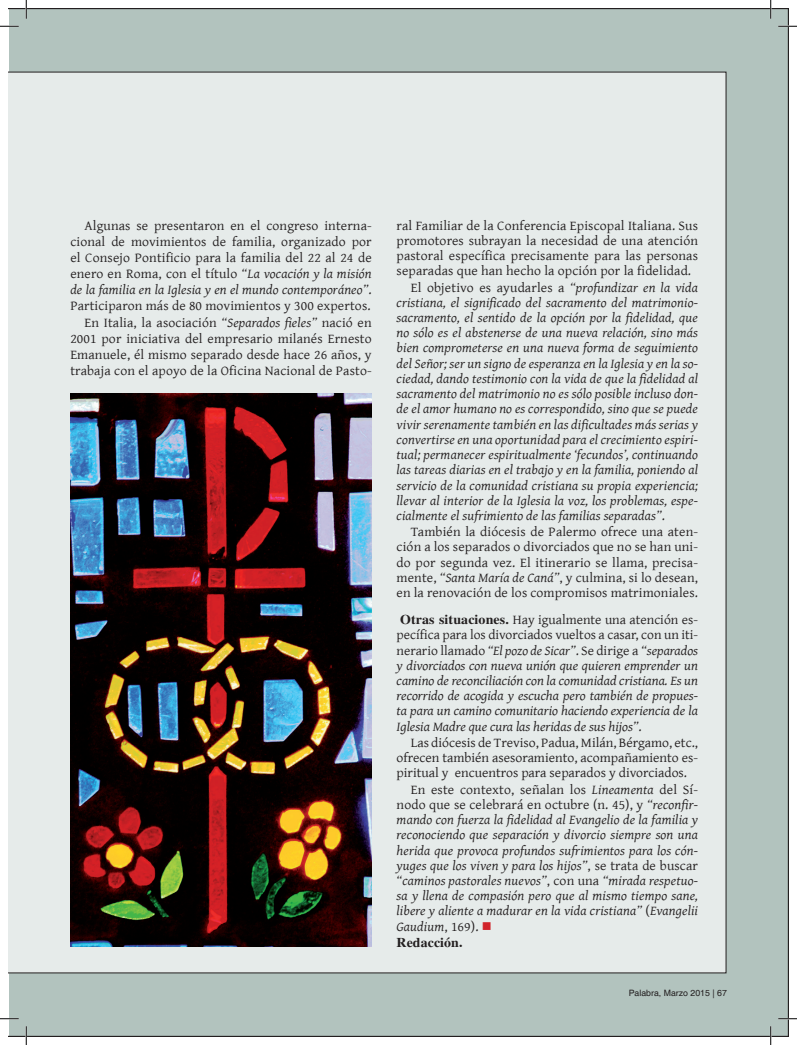
<style>
.page{position:relative;width:797px;height:1045px;background:#fff}
.page>*{position:absolute;margin:0;border:0;box-sizing:border-box;transform-origin:0 0}
.t1{font:italic 13.5px "Gentium";letter-spacing:.01em;color:#231f20}
.t2{font:13.5px/16.1px "Gentium";letter-spacing:.01em;color:#231f20;text-align:right}
.t3{font:700 13.5px "Times";letter-spacing:.01em;color:#231f20}
.t4{font:8.75px "Helvetica";color:#231f20}
.s1{font-style:italic}
.s2{font-style:normal}
.s3{font-family:"Times LT Std";font-weight:700}
.s4{color:#d1232a}
</style>
<div class="page">
<div style="left:9px;top:9px;width:779px;height:1027px;background:#b2c3be"></div>
<div style="left:9px;top:72px;width:717px;height:901px;background:#e6ebea"></div>
<img style="left:70px;top:393px;width:302px;height:554px">
<svg style="left:0;top:25px;width:19px;height:2px"></svg>
<svg style="left:778px;top:25px;width:19px;height:2px"></svg>
<svg style="left:0;top:1018px;width:19px;height:1px"></svg>
<svg style="left:778px;top:1018px;width:19px;height:1px"></svg>
<svg style="left:25px;top:0;width:2px;height:19px"></svg>
<svg style="left:25px;top:1026px;width:2px;height:19px"></svg>
<svg style="left:770px;top:0;width:1px;height:19px"></svg>
<svg style="left:770px;top:1026px;width:1px;height:19px"></svg>
<p class="t2" style="left:70px;top:216px;width:303px">Algunas se presentaron en el congreso interna&shy;cional de movimientos de familia, organizado por el Consejo Pontificio para la familia del 22 al 24 de enero en Roma, con el título <span class="s1">“La vocación y la misión de la familia en la Iglesia y en el mundo contemporáneo”</span>.<br>Participaron más de 80 movimientos y 300 expertos.<br>En Italia, la asociación <span class="s1">“Separados fieles”</span> nació en 2001 por iniciativa del empresario milanés Ernesto Emanuele, él mismo separado desde hace 26 años, y trabaja con el apoyo de la Oficina Nacional de Pasto-</p>
<p class="t2" style="left:396px;top:216px;width:303px">ral Familiar de la Conferencia Episcopal Italiana. Sus</p>
<p class="t2" style="left:396px;top:232px;width:303px">promotores subrayan la necesidad de una atención</p>
<p class="t2" style="left:396px;top:247px;width:303px">pastoral específica precisamente para las personas</p>
<p class="t2" style="left:396px;top:262px;width:296px">separadas que han hecho la opción por la fidelidad.</p>
<p class="t2" style="left:411px;top:278px;width:289px">El objetivo es ayudarles a <span class="s1">“profundizar en la vida</span></p>
<p class="t1" style="left:396px;top:293px;width:303px">cristiana, el significado del sacramento del matrimonio-</p>
<p class="t1" style="left:396px;top:308px;width:303px">sacramento, el sentido de la opción por la fidelidad, que</p>
<p class="t1" style="left:396px;top:323px;width:303px">no sólo es el abstenerse de una nueva relación, sino más</p>
<p class="t1" style="left:396px;top:338px;width:303px">bien comprometerse en una nueva forma de seguimiento</p>
<p class="t1" style="left:396px;top:354px;width:303px">del Señor; ser un signo de esperanza en la Iglesia y en la so-</p>
<p class="t1" style="left:396px;top:369px;width:303px">ciedad, dando testimonio con la vida de que la fidelidad al</p>
<p class="t1" style="left:396px;top:384px;width:303px">sacramento del matrimonio no es sólo posible incluso don-</p>
<p class="t1" style="left:396px;top:399px;width:303px">de el amor humano no es correspondido, sino que se puede</p>
<p class="t1" style="left:396px;top:414px;width:303px">vivir serenamente también en las dificultades más serias y</p>
<p class="t1" style="left:396px;top:430px;width:303px">convertirse en una oportunidad para el crecimiento espiri-</p>
<p class="t1" style="left:396px;top:445px;width:303px">tual; permanecer espiritualmente ‘fecundos’, continuando</p>
<p class="t1" style="left:396px;top:460px;width:303px">las tareas diarias en el trabajo y en la familia, poniendo al</p>
<p class="t1" style="left:396px;top:475px;width:303px">servicio de la comunidad cristiana su propia experiencia;</p>
<p class="t1" style="left:396px;top:491px;width:303px">llevar al interior de la Iglesia la voz, los problemas, espe-</p>
<p class="t1" style="left:396px;top:506px;width:270px">cialmente el sufrimiento de las familias separadas”<span class="s2">.</span></p>
<p class="t2" style="left:411px;top:523px;width:289px">También la diócesis de Palermo ofrece una aten-</p>
<p class="t2" style="left:396px;top:538px;width:303px">ción a los separados o divorciados que no se han uni-</p>
<p class="t2" style="left:396px;top:553px;width:303px">do por segunda vez. El itinerario se llama, precisa-</p>
<p class="t2" style="left:396px;top:569px;width:303px">mente, <span class="s1">“Santa María de Caná”</span>, y culmina, si lo desean,</p>
<p class="t2" style="left:396px;top:584px;width:303px">en la renovación de los compromisos matrimoniales.</p>
<p class="t2" style="left:400px;top:611px;width:299px"><span class="s3">Otras situaciones.</span> Hay igualmente una atención es-</p>
<p class="t2" style="left:396px;top:626px;width:303px">pecífica para los divorciados vueltos a casar, con un iti-</p>
<p class="t1" style="left:396px;top:640px;width:303px"><span class="s2">nerario llamado</span> “El pozo de Sicar”<span class="s2">. Se dirige a</span> “separados</p>
<p class="t1" style="left:396px;top:655px;width:303px">y divorciados con nueva unión que quieren emprender un</p>
<p class="t1" style="left:396px;top:671px;width:303px">camino de reconciliación con la comunidad cristiana. Es un</p>
<p class="t1" style="left:396px;top:686px;width:303px">recorrido de acogida y escucha pero también de propues-</p>
<p class="t1" style="left:396px;top:701px;width:303px">ta para un camino comunitario haciendo experiencia de la</p>
<p class="t1" style="left:396px;top:716px;width:247px">Iglesia Madre que cura las heridas de sus hijos”<span class="s2">.</span></p>
<p class="t2" style="left:411px;top:733px;width:289px">Las diócesis de Treviso, Padua, Milán, Bérgamo, etc.,</p>
<p class="t2" style="left:396px;top:749px;width:303px">ofrecen también asesoramiento, acompañamiento es-</p>
<p class="t2" style="left:396px;top:764px;width:292px">piritual y encuentros para separados y divorciados.</p>
<p class="t2" style="left:411px;top:780px;width:289px">En este contexto, señalan los <span class="s1">Lineamenta</span> del Sí-</p>
<p class="t2" style="left:396px;top:795px;width:303px">nodo que se celebrará en octubre (n. 45), y <span class="s1">“reconfir-</span></p>
<p class="t1" style="left:396px;top:810px;width:303px">mando con fuerza la fidelidad al Evangelio de la familia y</p>
<p class="t1" style="left:396px;top:825px;width:303px">reconociendo que separación y divorcio siempre son una</p>
<p class="t1" style="left:396px;top:840px;width:303px">herida que provoca profundos sufrimientos para los cón-</p>
<p class="t1" style="left:396px;top:855px;width:303px">yuges que los viven y para los hijos”<span class="s2">, se trata de buscar</span></p>
<p class="t1" style="left:396px;top:871px;width:303px">“caminos pastorales nuevos”<span class="s2">, con una</span> “mirada respetuo-</p>
<p class="t1" style="left:396px;top:886px;width:303px">sa y llena de compasión pero que al mismo tiempo sane,</p>
<p class="t1" style="left:396px;top:901px;width:303px">libere y aliente a madurar en la vida cristiana” <span class="s2">(</span>Evangelii</p>
<p class="t1" style="left:396px;top:916px;width:97px">Gaudium<span class="s2">, 169).</span> <span class="s4">■</span></p>
<p class="t3" style="left:396px;top:934px;width:67px">Redacción.</p>
<p class="t4" style="left:628px;top:987px;width:100px">Palabra, Marzo 2015 | 67</p>
</div>
